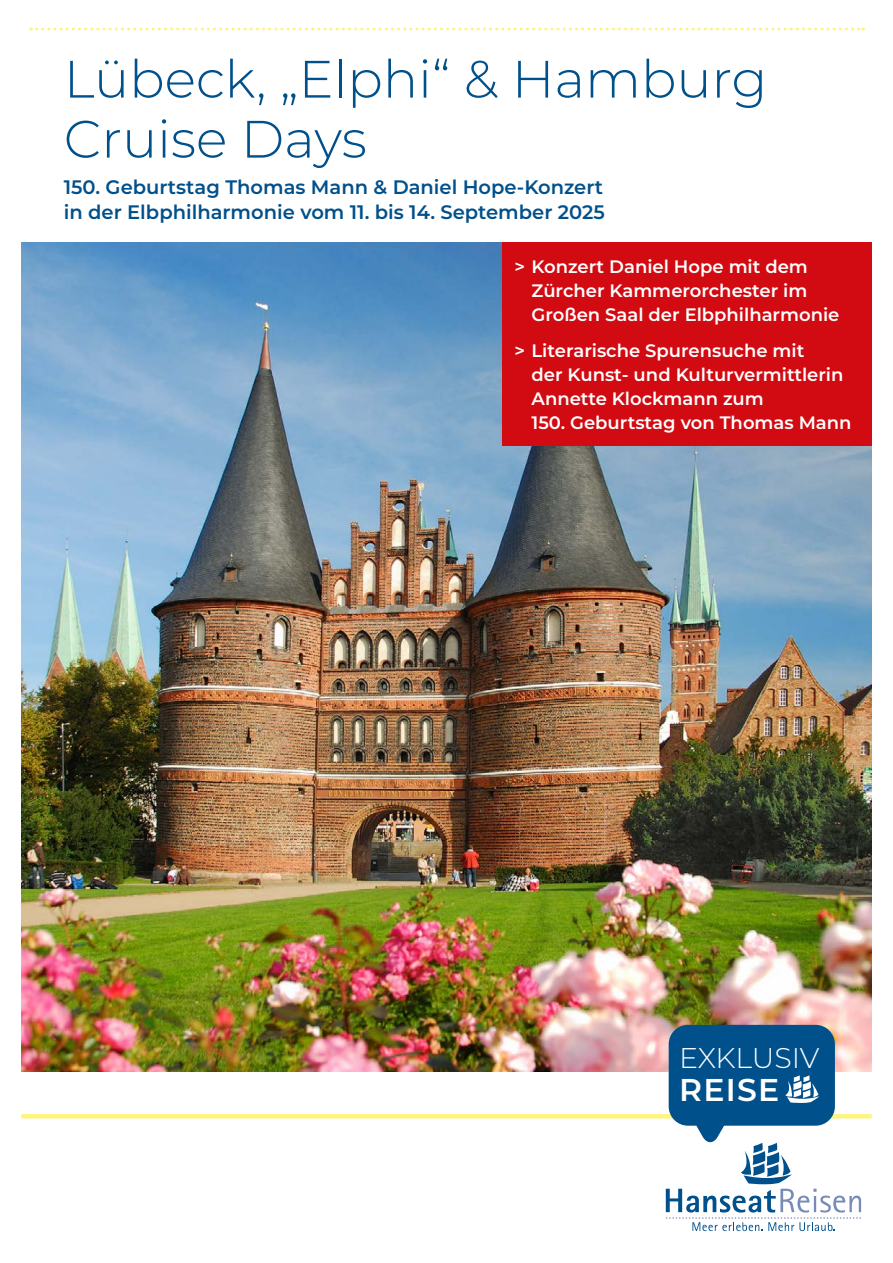
<style>
.page{position:relative;width:893px;height:1263px;background:#fff}
.page>*{position:absolute;margin:0;border:0;box-sizing:border-box;transform-origin:0 0}
.t1{font:300 52.5px/60px "Montserrat";color:#00508c}
.t2{font:600 31.5px "Montserrat";letter-spacing:.04em;color:#fff}
.t3{font:300 28.5px "Montserrat";letter-spacing:-.01em;color:#fff}
.t4{font:600 19.5px/25.5px "Montserrat";color:#00508c}
.t5{font:600 18px/24px "Montserrat";color:#fff}
</style>
<div class="page">
<svg style="left:31px;top:28px;width:832px;height:3px"></svg>
<hr style="left:21px;top:1114px;width:851px;height:4px;background:#fff482">
<img style="left:21px;top:242px;width:851px;height:829px">
<div style="left:502px;top:242px;width:370px;height:204px;background:#d20a11"></div>
<div style="left:669px;top:1025px;width:166px;height:101px;background:#00508c;border-radius:19px"></div>
<svg style="left:666px;top:1111px;width:195px;height:120px"></svg>
<svg style="left:785px;top:1075px;width:34px;height:28px"></svg>
<h1 class="t1" style="left:64px;top:47px;width:705px">Lübeck, „Elphi“ &amp; Hamburg<br>Cruise Days</h1>
<p class="t4" style="left:64px;top:173px;width:543px">150. Geburtstag Thomas Mann &amp; Daniel Hope-Konzert in der Elbphilharmonie vom 11. bis 14. September 2025</p>
<p class="t5" style="left:531px;top:253px;width:309px;text-indent:-17px">&gt; Konzert Daniel Hope mit dem<br>Zürcher Kammerorchester im<br>Großen Saal der Elbphilharmonie</p>
<p class="t5" style="left:531px;top:338px;width:321px;text-indent:-17px">&gt; Literarische Spurensuche mit<br>der Kunst- und Kulturvermittlerin<br>Annette Klockmann zum<br>150. Geburtstag von Thomas Mann</p>
<h3 class="t3" style="left:679px;top:1039px;width:142px">EXKLUSIV</h3>
<h2 class="t2" style="left:679px;top:1068px;width:102px">REISE</h2>
</div>
